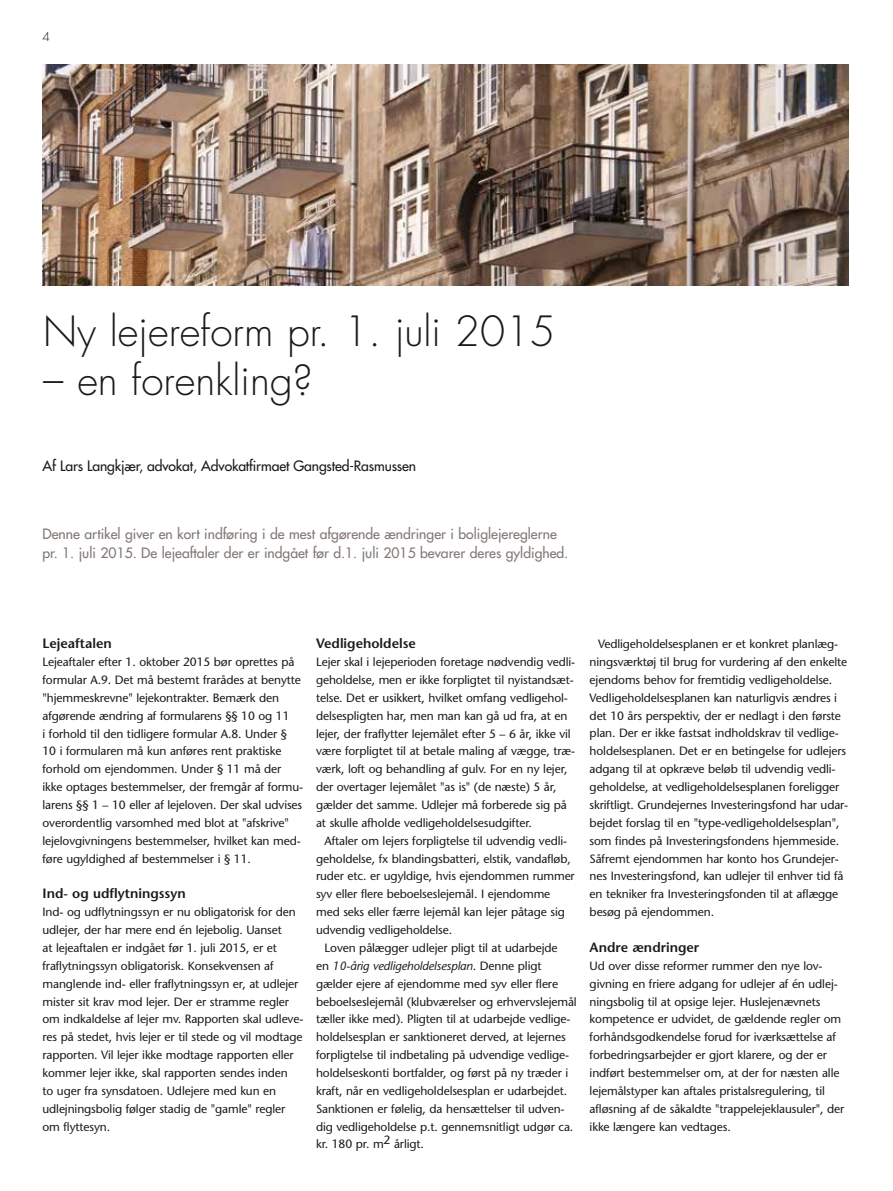
<style>
.page{position:relative;width:893px;height:1191px;background:#fff}
.page>*{position:absolute;margin:0;border:0;box-sizing:border-box;transform-origin:0 0}
.t1{font:300 40.5px "Futura";color:#1a1a18}
.t2{font:13.95px/19.5px "Futura";color:#827874}
.t3{font:13.95px "Futura";letter-spacing:-.01em;color:#1a1a18}
.t4{font:600 13.5px "Stone Sans";color:#1a1a18}
.t5{font:12px/17.9px "Stone Sans";letter-spacing:-.01em;color:#1a1a18}
.t6{font:300 12px "Futura";color:#1a1a18}
.s1{font-style:italic}
</style>
<div class="page">
<img style="left:43px;top:64px;width:806px;height:221px">
<p class="t6" style="left:43px;top:29px;width:9px">4</p>
<h1 class="t1" style="left:43px;top:306px;width:514px">Ny lejereform pr. 1. juli 2015</h1>
<h1 class="t1" style="left:43px;top:356px;width:271px">– en forenkling?</h1>
<p class="t3" style="left:43px;top:457px;width:375px">Af Lars Langkjær, advokat, Advokatfirmaet Gangsted-Rasmussen</p>
<p class="t2" style="left:43px;top:524px;width:527px">Denne artikel giver en kort indføring i de mest afgørende ændringer i boliglejereglerne pr. 1. juli 2015. De lejeaftaler der er indgået før d.1. juli 2015 bevarer deres gyldighed.</p>
<p class="t4" style="left:43px;top:635px;width:71px">Lejeaftalen</p>
<p class="t5" style="left:43px;top:653px;width:262px">Lejeaftaler efter 1. oktober 2015 bør oprettes på formular A.9. Det må bestemt frarådes at benytte "hjemmeskrevne" lejekontrakter. Bemærk den afgørende ændring af formularens §§ 10 og 11<br>i forhold til den tidligere formular A.8. Under § 10 i formularen må kun anføres rent praktiske forhold om ejendommen. Under § 11 må der ikke optages bestemmelser, der fremgår af formu&shy;larens §§ 1 – 10 eller af lejeloven. Der skal udvises overordentlig varsomhed med blot at "afskrive" lejelovgivningens bestemmelser, hvilket kan med&shy;føre ugyldighed af bestemmelser i § 11.</p>
<p class="t4" style="left:43px;top:885px;width:145px">Ind- og udflytningssyn</p>
<p class="t5" style="left:43px;top:903px;width:262px">Ind- og udflytningssyn er nu obligatorisk for den udlejer, der har mere end én lejebolig. Uanset<br>at lejeaftalen er indgået før 1. juli 2015, er et fraflytningssyn obligatorisk. Konsekvensen af manglende ind- eller fraflytningssyn er, at udlejer mister sit krav mod lejer. Der er stramme regler om indkaldelse af lejer mv. Rapporten skal udleve&shy;res på stedet, hvis lejer er til stede og vil modtage rapporten. Vil lejer ikke modtage rapporten eller kommer lejer ikke, skal rapporten sendes inden<br>to uger fra synsdatoen. Udlejere med kun en udlejningsbolig følger stadig de "gamle" regler om flyttesyn.</p>
<p class="t4" style="left:316px;top:635px;width:101px">Vedligeholdelse</p>
<p class="t5" style="left:316px;top:653px;width:261px">Lejer skal i lejeperioden foretage nødvendig vedli&shy;geholdelse, men er ikke forpligtet til nyistandsæt&shy;telse. Det er usikkert, hvilket omfang vedligehol&shy;delsespligten har, men man kan gå ud fra, at en lejer, der fraflytter lejemålet efter 5 – 6 år, ikke vil være forpligtet til at betale maling af vægge, træ&shy;værk, loft og behandling af gulv. For en ny lejer, der overtager lejemålet "as is" (de næste) 5 år, gælder det samme. Udlejer må forberede sig på at skulle afholde vedligeholdelsesudgifter.</p>
<p class="t5" style="left:316px;top:831px;width:260px;text-indent:9px">Aftaler om lejers forpligtelse til udvendig vedli&shy;geholdelse, fx blandingsbatteri, elstik, vandafløb, ruder etc. er ugyldige, hvis ejendommen rummer syv eller flere beboelseslejemål. I ejendomme med seks eller færre lejemål kan lejer påtage sig udvendig vedligeholdelse.</p>
<p class="t5" style="left:316px;top:938px;width:262px;text-indent:9px">Loven pålægger udlejer pligt til at udarbejde<br>en <span class="s1">10-årig vedligeholdelsesplan</span>. Denne pligt gælder ejere af ejendomme med syv eller flere beboelseslejemål (klubværelser og erhvervslejemål tæller ikke med). Pligten til at udarbejde vedlige&shy;holdelsesplan er sanktioneret derved, at lejernes forpligtelse til indbetaling på udvendige vedlige&shy;holdelseskonti bortfalder, og først på ny træder i kraft, når en vedligeholdelsesplan er udarbejdet.<br>Sanktionen er følelig, da hensættelser til udven&shy;dig vedligeholdelse p.t. gennemsnitligt udgør ca. kr. 180 pr. m2 årligt.</p>
<p class="t5" style="left:590px;top:635px;width:260px;text-indent:9px">Vedligeholdelsesplanen er et konkret planlæg&shy;ningsværktøj til brug for vurdering af den enkelte ejendoms behov for fremtidig vedligeholdelse.<br>Vedligeholdelsesplanen kan naturligvis ændres i det 10 års perspektiv, der er nedlagt i den første plan. Der er ikke fastsat indholdskrav til vedlige&shy;holdelsesplanen. Det er en betingelse for udlejers adgang til at opkræve beløb til udvendig vedli&shy;geholdelse, at vedligeholdelsesplanen foreligger skriftligt. Grundejernes Investeringsfond har udar&shy;bejdet forslag til en "type-vedligeholdelsesplan", som findes på Investeringsfondens hjemmeside.<br>Såfremt ejendommen har konto hos Grundejer&shy;nes Investeringsfond, kan udlejer til enhver tid få en tekniker fra Investeringsfonden til at aflægge besøg på ejendommen.</p>
<p class="t4" style="left:590px;top:939px;width:111px">Andre ændringer</p>
<p class="t5" style="left:590px;top:956px;width:256px">Ud over disse reformer rummer den nye lov&shy;givning en friere adgang for udlejer af én udlej&shy;ningsbolig til at opsige lejer. Huslejenævnets kompetence er udvidet, de gældende regler om forhåndsgodkendelse forud for iværksættelse af forbedringsarbejder er gjort klarere, og der er indført bestemmelser om, at der for næsten alle lejemålstyper kan aftales pristalsregulering, til afløsning af de såkaldte "trappelejeklausuler", der ikke længere kan vedtages.</p>
</div>
